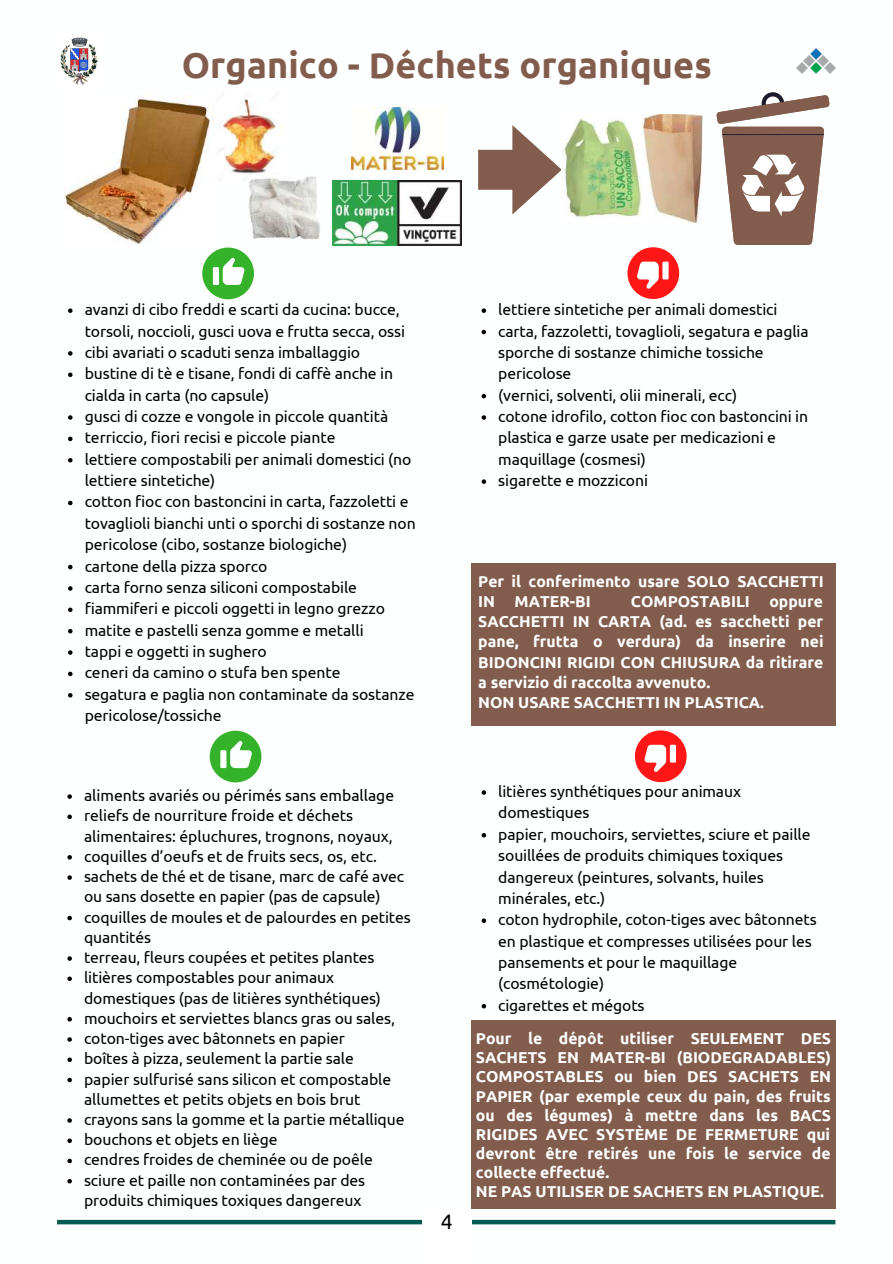
<style>
.page{position:relative;width:893px;height:1264px;background:#fff}
.page>*{position:absolute;margin:0;border:0;box-sizing:border-box;transform-origin:0 0}
.t1{font:700 36px "Ubuntu";letter-spacing:.005em;color:#825d4d}
.t2{font:21px "Ubuntu";color:#000}
.t3{font:15.75px/21.3px "Ubuntu";letter-spacing:-.005em;color:#000}
.t4{font:700 15.75px/19px "Ubuntu";color:#fefffe}
</style>
<div class="page">
<div style="left:57px;top:1219px;width:778px;height:5px;background:#045b54"></div>
<div style="left:422px;top:1209px;width:49px;height:53px;background:#fff"></div>
<svg style="left:202px;top:247px;width:52px;height:52px"></svg>
<svg style="left:627px;top:247px;width:52px;height:52px"></svg>
<svg style="left:210px;top:730px;width:51px;height:52px"></svg>
<svg style="left:635px;top:730px;width:51px;height:52px"></svg>
<div style="left:471px;top:563px;width:364px;height:162px;background:#825d4d"></div>
<img style="left:60px;top:37px;width:38px;height:48px">
<img style="left:796px;top:48px;width:40px;height:26px">
<div style="left:471px;top:1020px;width:364px;height:188px;background:#825d4d"></div>
<img style="left:220px;top:96px;width:62px;height:85px">
<img style="left:64px;top:94px;width:149px;height:150px">
<img style="left:332px;top:180px;width:130px;height:66px">
<img style="left:248px;top:176px;width:72px;height:64px">
<img style="left:351px;top:107px;width:92px;height:63px">
<svg style="left:478px;top:125px;width:83px;height:89px"></svg>
<img style="left:561px;top:118px;width:81px;height:100px">
<img style="left:642px;top:114px;width:60px;height:108px">
<svg style="left:716px;top:92px;width:113px;height:153px"></svg>
<svg style="left:67px;top:794px;width:5px;height:4px"></svg>
<svg style="left:67px;top:814px;width:5px;height:5px"></svg>
<svg style="left:67px;top:855px;width:5px;height:4px"></svg>
<svg style="left:67px;top:875px;width:5px;height:4px"></svg>
<svg style="left:67px;top:915px;width:5px;height:5px"></svg>
<svg style="left:67px;top:956px;width:5px;height:4px"></svg>
<svg style="left:67px;top:976px;width:5px;height:5px"></svg>
<svg style="left:67px;top:1017px;width:5px;height:4px"></svg>
<svg style="left:67px;top:1037px;width:5px;height:4px"></svg>
<svg style="left:67px;top:1057px;width:5px;height:4px"></svg>
<svg style="left:67px;top:1077px;width:5px;height:5px"></svg>
<svg style="left:67px;top:1118px;width:5px;height:4px"></svg>
<svg style="left:67px;top:1138px;width:5px;height:4px"></svg>
<svg style="left:67px;top:1158px;width:5px;height:5px"></svg>
<svg style="left:67px;top:1179px;width:5px;height:4px"></svg>
<svg style="left:68px;top:308px;width:4px;height:5px"></svg>
<svg style="left:68px;top:351px;width:4px;height:4px"></svg>
<svg style="left:68px;top:372px;width:4px;height:5px"></svg>
<svg style="left:68px;top:415px;width:4px;height:5px"></svg>
<svg style="left:68px;top:436px;width:4px;height:5px"></svg>
<svg style="left:68px;top:458px;width:4px;height:4px"></svg>
<svg style="left:68px;top:500px;width:4px;height:5px"></svg>
<svg style="left:68px;top:565px;width:4px;height:4px"></svg>
<svg style="left:68px;top:586px;width:4px;height:4px"></svg>
<svg style="left:68px;top:607px;width:4px;height:5px"></svg>
<svg style="left:68px;top:629px;width:4px;height:4px"></svg>
<svg style="left:68px;top:650px;width:4px;height:4px"></svg>
<svg style="left:68px;top:671px;width:4px;height:5px"></svg>
<svg style="left:68px;top:693px;width:4px;height:4px"></svg>
<svg style="left:481px;top:790px;width:5px;height:4px"></svg>
<svg style="left:481px;top:833px;width:5px;height:4px"></svg>
<svg style="left:481px;top:918px;width:5px;height:5px"></svg>
<svg style="left:481px;top:1004px;width:5px;height:4px"></svg>
<svg style="left:481px;top:308px;width:5px;height:5px"></svg>
<svg style="left:481px;top:330px;width:5px;height:4px"></svg>
<svg style="left:481px;top:394px;width:5px;height:4px"></svg>
<svg style="left:481px;top:415px;width:5px;height:5px"></svg>
<svg style="left:481px;top:479px;width:5px;height:5px"></svg>
<h1 class="t1" style="left:182px;top:45px;width:531px">Organico - Déchets organiques</h1>
<p class="t3" style="left:85px;top:299px;width:332px">avanzi di cibo freddi e scarti da cucina: bucce, torsoli, noccioli, gusci uova e frutta secca, ossi cibi avariati o scaduti senza imballaggio bustine di tè e tisane, fondi di caffè anche in cialda in carta (no capsule)<br>gusci di cozze e vongole in piccole quantità terriccio, fiori recisi e piccole piante<br>lettiere compostabili per animali domestici (no lettiere sintetiche)<br>cotton fioc con bastoncini in carta, fazzoletti e tovaglioli bianchi unti o sporchi di sostanze non pericolose (cibo, sostanze biologiche)<br>cartone della pizza sporco<br>carta forno senza siliconi compostabile fiammiferi e piccoli oggetti in legno grezzo matite e pastelli senza gomme e metalli<br>tappi e oggetti in sughero<br>ceneri da camino o stufa ben spente<br>segatura e paglia non contaminate da sostanze pericolose/tossiche</p>
<p class="t3" style="left:84px;top:785px;width:328px;line-height:20.2px">aliments avariés ou périmés sans emballage reliefs de nourriture froide et déchets alimentaires: épluchures, trognons, noyaux, coquilles d’oeufs et de fruits secs, os, etc. sachets de thé et de tisane, marc de café avec ou sans dosette en papier (pas de capsule) coquilles de moules et de palourdes en petites quantités<br>terreau, fleurs coupées et petites plantes litières compostables pour animaux domestiques (pas de litières synthétiques) mouchoirs et serviettes blancs gras ou sales, coton-tiges avec bâtonnets en papier<br>boîtes à pizza, seulement la partie sale<br>papier sulfurisé sans silicon et compostable allumettes et petits objets en bois brut crayons sans la gomme et la partie métallique bouchons et objets en liège<br>cendres froides de cheminée ou de poêle sciure et paille non contaminées par des produits chimiques toxiques dangereux</p>
<p class="t3" style="left:498px;top:299px;width:312px">lettiere sintetiche per animali domestici carta, fazzoletti, tovaglioli, segatura e paglia sporche di sostanze chimiche tossiche pericolose<br>(vernici, solventi, olii minerali, ecc)<br>cotone idrofilo, cotton fioc con bastoncini in plastica e garze usate per medicazioni e maquillage (cosmesi)<br>sigarette e mozziconi</p>
<p class="t4" style="left:478px;top:570px;width:347px;line-height:20.2px">Per il conferimento usare SOLO SACCHETTI<br>IN MATER-BI</p>
<p class="t4" style="left:478px;top:591px;width:347px;line-height:20.2px;text-indent:153px">COMPOSTABILI oppure SACCHETTI IN CARTA (ad. es sacchetti per pane, frutta o verdura) da inserire nei BIDONCINI RIGIDI CON CHIUSURA da ritirare a servizio di raccolta avvenuto.<br>NON USARE SACCHETTI IN PLASTICA.</p>
<h2 class="t2" style="left:440px;top:1209px;width:13px">4</h2>
<p class="t3" style="left:498px;top:780px;width:320px">litières synthétiques pour animaux domestiques<br>papier, mouchoirs, serviettes, sciure et paille souillées de produits chimiques toxiques dangereux (peintures, solvants, huiles minérales, etc.)<br>coton hydrophile, coton-tiges avec bâtonnets en plastique et compresses utilisées pour les pansements et pour le maquillage (cosmétologie)<br>cigarettes et mégots</p>
<p class="t4" style="left:476px;top:1028px;width:357px">Pour le dépôt utiliser SEULEMENT DES SACHETS EN MATER-BI (BIODEGRADABLES)<br>COMPOSTABLES ou bien DES SACHETS EN PAPIER (par exemple ceux du pain, des fruits ou des légumes) à mettre dans les BACS RIGIDES AVEC SYSTÈME DE FERMETURE qui devront être retirés une fois le service de collecte effectué.<br>NE PAS UTILISER DE SACHETS EN PLASTIQUE.</p>
</div>
